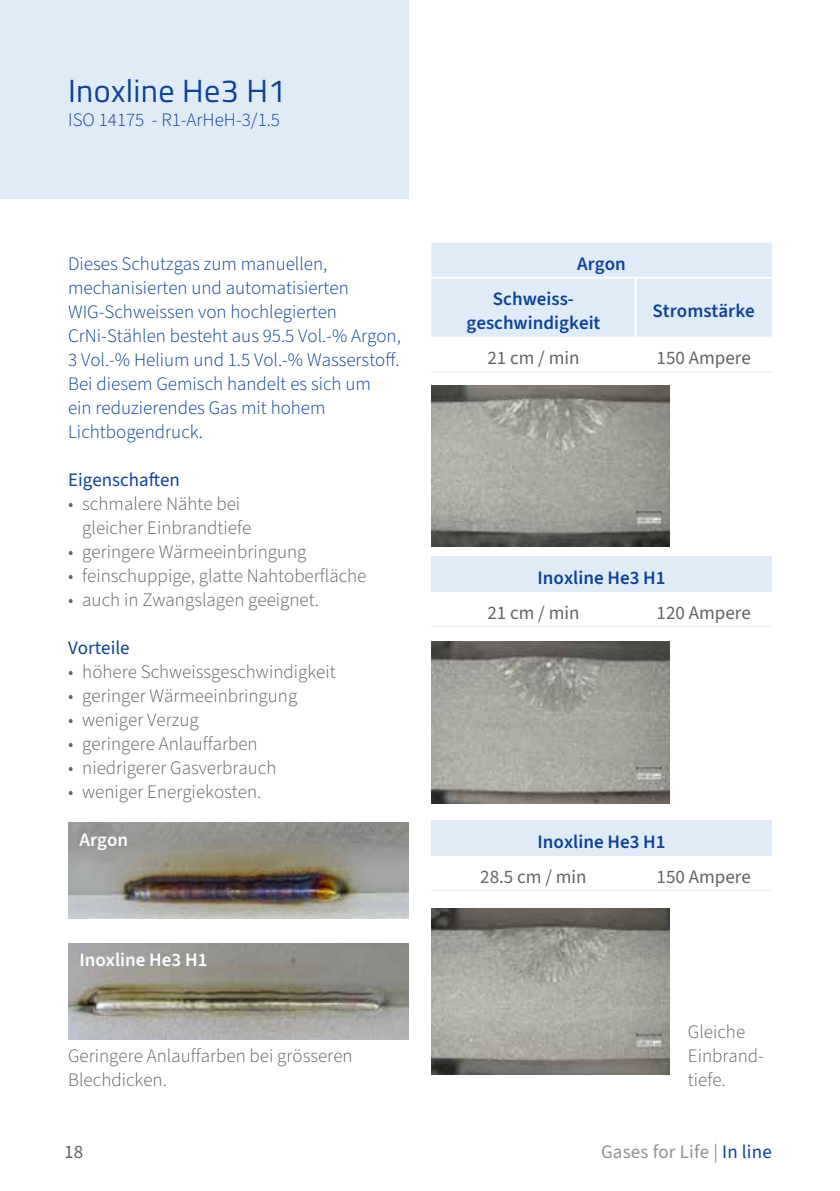
<style>
.page{position:relative;width:840px;height:1191px;background:#fff}
.page>*{position:absolute;margin:0;border:0;box-sizing:border-box;transform-origin:0 0}
.t1{font:32px "Titillium Web";letter-spacing:.01em;color:#0f4295}
.t2{font:300 19px/24px "Source Sans 3";color:#636362}
.t3{font:300 19px/24px "Source Sans 3";color:#0f4295}
.t4{font:600 19px/24px "Source Sans 3";color:#0f4295;text-align:center}
.t5{font:19px "Source Sans 3";color:#636362}
.t6{font:19px "Source Sans 3";color:#0f4295}
.t7{font:19px "Source Sans 3";letter-spacing:.01em;color:#919292}
.t8{font:600 19px "Source Sans 3";color:#fff}
.s1{color:#0f4295}
</style>
<div class="page">
<div style="left:0;top:0;width:408px;height:198px;background:#e0ebf8"></div>
<img style="left:68px;top:822px;width:340px;height:96px">
<img style="left:68px;top:943px;width:340px;height:96px">
<div style="left:431px;top:243px;width:340px;height:94px;background:#e0ebf8"></div>
<hr style="left:634px;top:279px;width:2px;height:58px;background:#fff">
<hr style="left:431px;top:371px;width:204px;height:1px;background:#e0ebf8">
<hr style="left:635px;top:371px;width:136px;height:1px;background:#e0ebf8">
<hr style="left:431px;top:277px;width:204px;height:2px;background:#fff">
<hr style="left:635px;top:277px;width:136px;height:2px;background:#fff">
<div style="left:431px;top:556px;width:340px;height:35px;background:#e0ebf8"></div>
<hr style="left:431px;top:626px;width:204px;height:1px;background:#e0ebf8">
<hr style="left:635px;top:626px;width:136px;height:1px;background:#e0ebf8">
<div style="left:431px;top:820px;width:340px;height:35px;background:#e0ebf8"></div>
<hr style="left:431px;top:890px;width:204px;height:1px;background:#e0ebf8">
<hr style="left:635px;top:890px;width:136px;height:1px;background:#e0ebf8">
<img style="left:431px;top:385px;width:238px;height:162px">
<img style="left:431px;top:642px;width:238px;height:161px">
<img style="left:431px;top:908px;width:238px;height:166px">
<h1 class="t1" style="left:68px;top:67px;width:219px">Inoxline He3 H1</h1>
<p class="t3" style="left:68px;top:108px;width:213px">ISO 14175 - R1-ArHeH-3/1.5</p>
<p class="t3" style="left:68px;top:252px;width:334px">Dieses Schutzgas zum manuellen, mechanisierten und automatisierten WIG-Schweissen von hochlegierten CrNi-Stählen besteht aus 95.5 Vol.-% Argon, 3 Vol.-% Helium und 1.5 Vol.-% Wasserstoff.<br>Bei diesem Gemisch handelt es sich um<br>ein reduzierendes Gas mit hohem Lichtbogendruck.</p>
<p class="t6" style="left:68px;top:468px;width:113px">Eigenschaften</p>
<p class="t2" style="left:82px;top:492px;width:170px;text-indent:-14px">• schmalere Nähte bei gleicher Einbrandtiefe</p>
<p class="t2" style="left:68px;top:540px;width:240px">• geringere Wärmeeinbringung</p>
<p class="t2" style="left:68px;top:564px;width:300px">• feinschuppige, glatte Nahtoberfläche</p>
<p class="t2" style="left:68px;top:588px;width:252px">• auch in Zwangslagen geeignet.</p>
<p class="t6" style="left:68px;top:636px;width:63px">Vorteile</p>
<p class="t2" style="left:68px;top:660px;width:269px">• höhere Schweissgeschwindigkeit</p>
<p class="t2" style="left:68px;top:684px;width:231px">• geringer Wärmeeinbringung</p>
<p class="t2" style="left:68px;top:708px;width:132px">• weniger Verzug</p>
<p class="t2" style="left:68px;top:732px;width:191px">• geringere Anlauffarben</p>
<p class="t2" style="left:68px;top:756px;width:210px">• niedrigerer Gasverbrauch</p>
<p class="t2" style="left:68px;top:780px;width:195px">• weniger Energiekosten.</p>
<p class="t8" style="left:79px;top:827px;width:50px">Argon</p>
<p class="t8" style="left:79px;top:947px;width:129px">Inoxline He3 H1</p>
<p class="t2" style="left:68px;top:1044px;width:286px">Geringere Anlauffarben bei grösseren<br>Blechdicken.</p>
<p class="t4" style="left:577px;top:251px;width:50px">Argon</p>
<p class="t4" style="left:466px;top:286px;width:135px">Schweiss&shy;geschwindigkeit</p>
<p class="t4" style="left:652px;top:298px;width:104px">Stromstärke</p>
<p class="t5" style="left:487px;top:345px;width:94px">21 cm / min</p>
<p class="t5" style="left:656px;top:345px;width:96px">150 Ampere</p>
<p class="t4" style="left:537px;top:565px;width:129px">Inoxline He3 H1</p>
<p class="t5" style="left:487px;top:600px;width:94px">21 cm / min</p>
<p class="t5" style="left:656px;top:600px;width:96px">120 Ampere</p>
<p class="t4" style="left:537px;top:829px;width:129px">Inoxline He3 H1</p>
<p class="t5" style="left:480px;top:864px;width:108px">28.5 cm / min</p>
<p class="t5" style="left:656px;top:864px;width:96px">150 Ampere</p>
<p class="t2" style="left:687px;top:1020px;width:78px">Gleiche<br>Einbrand&shy;tiefe.</p>
<p class="t5" style="left:64px;top:1140px;width:20px">18</p>
<p class="t7" style="left:600px;top:1140px;width:172px">Gases for Life | <span class="s1">In line</span></p>
</div>
